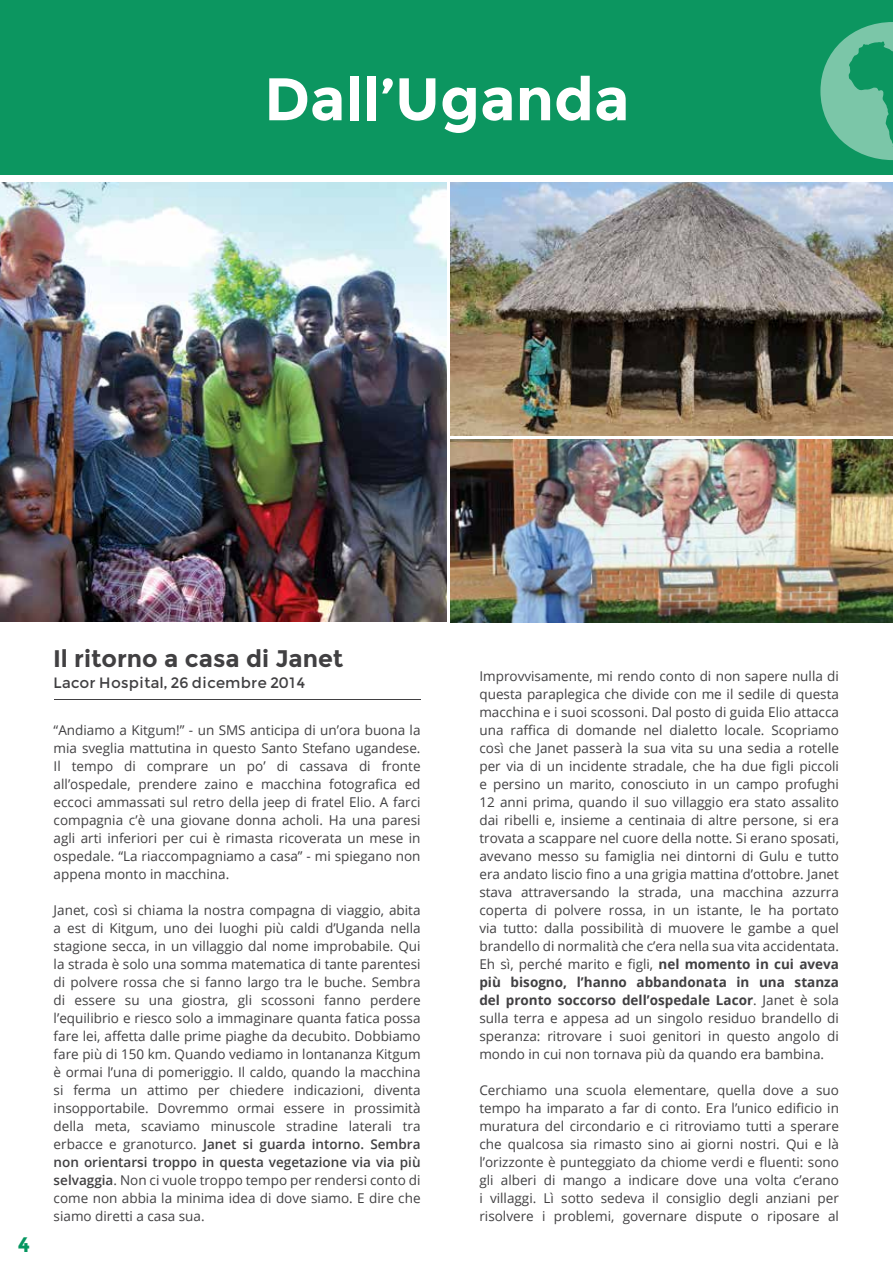
<style>
.page{position:relative;width:893px;height:1263px;background:#fff}
.page>*{position:absolute;margin:0;border:0;box-sizing:border-box;transform-origin:0 0}
.t1{font:700 60px "Montserrat";color:#fff}
.t2{font:700 24px "Montserrat";color:#414042}
.t3{font:700 21px "Montserrat";color:#059660}
.t4{font:15px "Montserrat";color:#414042}
.t5{font:13.5px/18px "Open Sans";color:#414042;text-align:justify}
.s1{font-weight:600}
.s2{font-weight:700}
</style>
<div class="page">
<div style="left:0;top:0;width:893px;height:174px;background:#0c9660"></div>
<svg style="left:820px;top:22px;width:73px;height:138px;background:#4cb189"></svg>
<img style="left:0;top:182px;width:446px;height:440px">
<hr style="left:54px;top:700px;width:367px;height:1px;background:#414042">
<img style="left:450px;top:182px;width:443px;height:254px">
<img style="left:450px;top:440px;width:443px;height:182px">
<h1 class="t1" style="left:264px;top:63px;width:367px">Dall’Uganda</h1>
<h3 class="t3" style="left:18px;top:1232px;width:14px">4</h3>
<h2 class="t2" style="left:53px;top:644px;width:292px">Il ritorno a casa di Janet</h2>
<p class="t4" style="left:53px;top:673px;width:254px">Lacor Hospital, 26 dicembre 2014</p>
<p class="t5" style="left:54px;top:720px;width:368px">“Andiamo a Kitgum!” - un SMS anticipa di un’ora buona la mia sveglia mattutina in questo Santo Stefano ugandese.<br>Il tempo di comprare un po’ di cassava di fronte all’ospedale, prendere zaino e macchina fotografica ed eccoci ammassati sul retro della jeep di fratel Elio. A farci compagnia c’è una giovane donna acholi. Ha una paresi agli arti inferiori per cui è rimasta ricoverata un mese in ospedale. “La riaccompagniamo a casa” - mi spiegano non appena monto in macchina.</p>
<p class="t5" style="left:54px;top:900px;width:368px">Janet, così si chiama la nostra compagna di viaggio, abita a est di Kitgum, uno dei luoghi più caldi d’Uganda nella stagione secca, in un villaggio dal nome improbabile. Qui la strada è solo una somma matematica di tante parentesi di polvere rossa che si fanno largo tra le buche. Sembra di essere su una giostra, gli scossoni fanno perdere l’equilibrio e riesco solo a immaginare quanta fatica possa fare lei, affetta dalle prime piaghe da decubito. Dobbiamo fare più di 150 km. Quando vediamo in lontananza Kitgum è ormai l’una di pomeriggio. Il caldo, quando la macchina si ferma un attimo per chiedere indicazioni, diventa insopportabile. Dovremmo ormai essere in prossimità della meta, scaviamo minuscole stradine laterali tra erbacce e granoturco. <span class="s1">Janet si guarda intorno. Sembra non orientarsi troppo in questa vegetazione via via più selvaggia</span>. Non ci vuole troppo tempo per rendersi conto di come non abbia la minima idea di dove siamo. E dire che siamo diretti a casa sua.</p>
<p class="t5" style="left:479px;top:666px;width:361px">Improvvisamente, mi rendo conto di non sapere nulla di questa paraplegica che divide con me il sedile di questa macchina e i suoi scossoni. Dal posto di guida Elio attacca una raffica di domande nel dialetto locale. Scopriamo così che Janet passerà la sua vita su una sedia a rotelle per via di un incidente stradale, che ha due figli piccoli e persino un marito, conosciuto in un campo profughi 12 anni prima, quando il suo villaggio era stato assalito dai ribelli e, insieme a centinaia di altre persone, si era trovata a scappare nel cuore della notte. Si erano sposati, avevano messo su famiglia nei dintorni di Gulu e tutto era andato liscio fino a una grigia mattina d’ottobre. Janet stava attraversando la strada, una macchina azzurra coperta di polvere rossa, in un istante, le ha portato via tutto: dalla possibilità di muovere le gambe a quel brandello di normalità che c’era nella sua vita accidentata.<br>Eh sì, perché marito e figli, <span class="s2">nel momento in cui aveva più bisogno, l’hanno abbandonata in una stanza del pronto soccorso dell’ospedale Lacor</span>. Janet è sola sulla terra e appesa ad un singolo residuo brandello di speranza: ritrovare i suoi genitori in questo angolo di mondo in cui non tornava più da quando era bambina.</p>
<p class="t5" style="left:479px;top:1080px;width:361px">Cerchiamo una scuola elementare, quella dove a suo tempo ha imparato a far di conto. Era l’unico edificio in muratura del circondario e ci ritroviamo tutti a sperare che qualcosa sia rimasto sino ai giorni nostri. Qui e là l’orizzonte è punteggiato da chiome verdi e fluenti: sono gli alberi di mango a indicare dove una volta c’erano i villaggi. Lì sotto sedeva il consiglio degli anziani per risolvere i problemi, governare dispute o riposare al</p>
</div>
